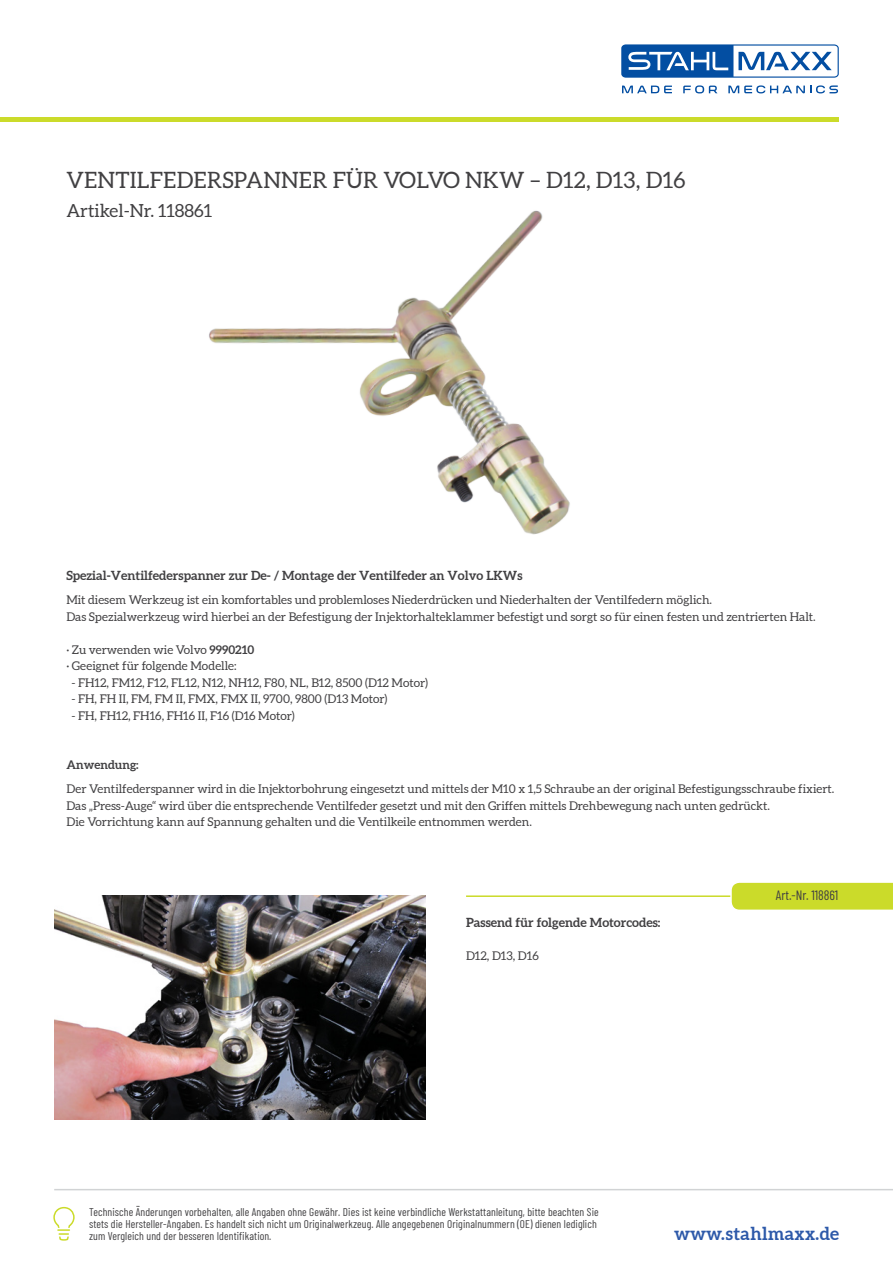
<style>
.page{position:relative;width:893px;height:1263px;background:#fff}
.page>*{position:absolute;margin:0;border:0;box-sizing:border-box;transform-origin:0 0}
.t1{font:22.5px "Aleo";letter-spacing:.01em;color:#414042}
.t2{font:18px "Aleo";color:#414042}
.t3{font:700 18px "Aleo";letter-spacing:.02em;color:#2d59a9}
.t4{font:13.5px "Barlow Condensed";color:#414042}
.t5{font:700 12.75px "Aleo";color:#414042}
.t6{font:12px "Aleo";color:#414042}
.t7{font:700 12px "Aleo";color:#414042}
.t8{font:11.25px/12px "Barlow Condensed";letter-spacing:.01em;color:#414042}
.s1{font-weight:700}
</style>
<div class="page">
<svg style="left:683px;top:85px;width:34px;height:8px"></svg>
<svg style="left:728px;top:85px;width:110px;height:8px"></svg>
<svg style="left:622px;top:86px;width:50px;height:7px"></svg>
<svg style="left:621px;top:44px;width:218px;height:34px"></svg>
<hr style="left:0;top:118px;width:839px;height:4px;background:#cbdb2a">
<hr style="left:54px;top:1189px;width:839px;height:1px;background:#d1d3d4">
<svg style="left:53px;top:1206px;width:22px;height:35px"></svg>
<hr style="left:466px;top:895px;width:373px;height:2px;background:#cbdb2a">
<svg style="left:730px;top:882px;width:163px;height:28px;background:#cedd36"></svg>
<img style="left:54px;top:895px;width:371px;height:225px">
<img style="left:209px;top:210px;width:361px;height:325px">
<p class="t1" style="left:66px;top:167px;width:621px">VENTILFEDERSPANNER FÜR VOLVO NKW – D12, D13, D16</p>
<p class="t2" style="left:66px;top:200px;width:147px">Artikel-Nr. 118861</p>
<p class="t5" style="left:66px;top:568px;width:458px">Spezial-Ventilfederspanner zur De- / Montage der Ventilfeder an Volvo LKWs</p>
<p class="t6" style="left:66px;top:593px;width:647px">Mit diesem Werkzeug ist ein komfortables und problemloses Niederdrücken und Niederhalten der Ventilfedern möglich.</p>
<p class="t6" style="left:66px;top:609px;width:751px">Das Spezialwerkzeug wird hierbei an der Befestigung der Injektorhalteklammer befestigt und sorgt so für einen festen und zentrierten Halt.</p>
<p class="t6" style="left:66px;top:642px;width:190px">· Zu verwenden wie Volvo <span class="s1">9990210</span></p>
<p class="t6" style="left:66px;top:659px;width:172px">· Geeignet für folgende Modelle:</p>
<p class="t6" style="left:71px;top:675px;width:358px">- FH12, FM12, F12, FL12, N12, NH12, F80, NL, B12, 8500 (D12 Motor)</p>
<p class="t6" style="left:71px;top:692px;width:317px">- FH, FH II, FM, FM II, FMX, FMX II, 9700, 9800 (D13 Motor)</p>
<p class="t6" style="left:71px;top:708px;width:225px">- FH, FH12, FH16, FH16 II, F16 (D16 Motor)</p>
<p class="t7" style="left:66px;top:757px;width:74px">Anwendung:</p>
<p class="t6" style="left:66px;top:782px;width:770px">Der Ventilfederspanner wird in die Injektorbohrung eingesetzt und mittels der M10 x 1,5 Schraube an der original Befestigungsschraube fixiert.</p>
<p class="t6" style="left:66px;top:798px;width:705px">Das „Press-Auge“ wird über die entsprechende Ventilfeder gesetzt und mit den Griffen mittels Drehbewegung nach unten gedrückt.</p>
<p class="t6" style="left:66px;top:815px;width:467px">Die Vorrichtung kann auf Spannung gehalten und die Ventilkeile entnommen werden.</p>
<p class="t5" style="left:466px;top:915px;width:196px">Passend für folgende Motorcodes:</p>
<p class="t6" style="left:466px;top:949px;width:74px">D12, D13, D16</p>
<p class="t4" style="left:776px;top:886px;width:64px">Art.-Nr. 118861</p>
<p class="t8" style="left:89px;top:1205px;width:511px">Technische Änderungen vorbehalten, alle Angaben ohne Gewähr. Dies ist keine verbindliche Werkstattanleitung, bitte beachten Sie stets die Hersteller-Angaben. Es handelt sich nicht um Originalwerkzeug. Alle angegebenen Originalnummern (OE) dienen lediglich zum Vergleich und der besseren Identifikation.</p>
<h2 class="t3" style="left:674px;top:1223px;width:166px">www.stahlmaxx.de</h2>
</div>
